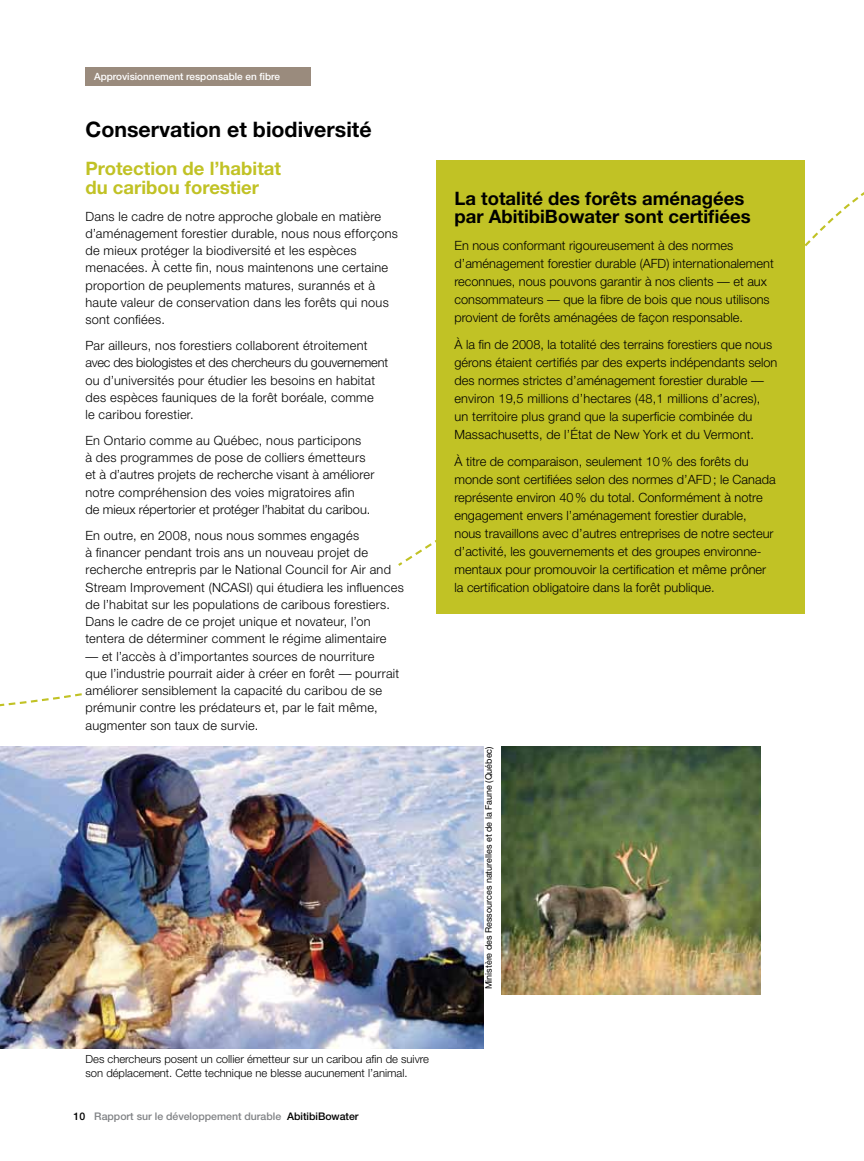
<style>
.page{position:relative;width:864px;height:1161px;background:#fff}
.page>*{position:absolute;margin:0;border:0;box-sizing:border-box;transform-origin:0 0}
.t1{font:700 21.3px "Helvetica Neue";color:#000}
.t2{font:700 18.6px/18.5px "Helvetica Neue";color:#000}
.t3{font:700 18.6px/18.5px "Helvetica Neue";color:#c1c225}
.t4{font:300 12.75px/17.2px "Helvetica Neue";letter-spacing:.01em;color:#000}
.t5{font:300 11.25px/13.5px "Helvetica Neue";color:#000}
.t6{font:500 10.5px "Helvetica Neue";color:#808285}
.t7{font:500 10.05px "Helvetica Neue";color:#fff}
.t8{font:9px "Helvetica Neue";color:#000}
.s1{color:#000}
</style>
<div class="page">
<svg style="left:0;top:693px;width:82px;height:14px"></svg>
<div style="left:436px;top:160px;width:369px;height:454px;background:#c1c225"></div>
<div style="left:86px;top:67px;width:225px;height:18px;background:#9a8b7d"></div>
<img style="left:0;top:746px;width:483px;height:302px">
<img style="left:501px;top:746px;width:259px;height:248px">
<p class="t7" style="left:94px;top:71px;width:188px">Approvisionnement responsable en fibre</p>
<h1 class="t1" style="left:86px;top:116px;width:288px">Conservation et biodiversité</h1>
<h2 class="t3" style="left:86px;top:159px;width:197px">Protection de l’habitat du caribou forestier</h2>
<p class="t4" style="left:86px;top:207px;width:314px">Dans le cadre de notre approche globale en matière d’aménagement forestier durable, nous nous efforçons de mieux protéger la biodiversité et les espèces menacées. À cette fin, nous maintenons une certaine proportion de peuplements matures, surannés et à haute valeur de conservation dans les forêts qui nous sont confiées.</p>
<p class="t4" style="left:86px;top:337px;width:304px">Par ailleurs, nos forestiers collaborent étroitement avec des biologistes et des chercheurs du gouvernement ou d’universités pour étudier les besoins en habitat des espèces fauniques de la forêt boréale, comme<br>le caribou forestier.</p>
<p class="t4" style="left:86px;top:431px;width:290px">En Ontario comme au Québec, nous participons<br>à des programmes de pose de colliers émetteurs et à d’autres projets de recherche visant à améliorer notre compréhension des voies migratoires afin<br>de mieux répertorier et protéger l’habitat du caribou.</p>
<p class="t4" style="left:86px;top:526px;width:320px">En outre, en 2008, nous nous sommes engagés<br>à financer pendant trois ans un nouveau projet de recherche entrepris par le National Council for Air and Stream Improvement (NCASI) qui étudiera les influences de l’habitat sur les populations de caribous forestiers.<br>Dans le cadre de ce projet unique et novateur, l’on tentera de déterminer comment le régime alimentaire</p>
<p class="t4" style="left:86px;top:647px;width:315px">— et l’accès à d’importantes sources de nourriture<br>que l’industrie pourrait aider à créer en forêt — pourrait améliorer sensiblement la capacité du caribou de se prémunir contre les prédateurs et, par le fait même, augmenter son taux de survie.</p>
<h2 class="t2" style="left:455px;top:189px;width:298px">La totalité des forêts aménagées par AbitibiBowater sont certifiées</h2>
<p class="t4" style="left:454px;top:237px;width:321px;line-height:18px">En nous conformant rigoureusement à des normes d’aménagement forestier durable (AFD) internationalement reconnues, nous pouvons garantir à nos clients — et aux consommateurs — que la fibre de bois que nous utilisons provient de forêts aménagées de façon responsable.</p>
<p class="t4" style="left:454px;top:335px;width:324px;line-height:18px">À la fin de 2008, la totalité des terrains forestiers que nous gérons étaient certifiés par des experts indépendants selon des normes strictes d’aménagement forestier durable — environ 19,5 millions d’hectares (48,1 millions d’acres), un territoire plus grand que la superficie combinée du Massachusetts, de l’État de New York et du Vermont.</p>
<p class="t4" style="left:454px;top:452px;width:323px;line-height:18px">À titre de comparaison, seulement 10% des forêts du monde sont certifiées selon des normes d’AFD; le Canada représente environ 40% du total. Conformément à notre engagement envers l’aménagement forestier durable, nous travaillons avec d’autres entreprises de notre secteur d’activité, les gouvernements et des groupes environne&shy;mentaux pour promouvoir la certification et même prôner la certification obligatoire dans la forêt publique.</p>
<p class="t8" style="left:483px;top:989px;width:245px;rotate:-90deg">Ministère des Ressources naturelles et de la Faune (Québec)</p>
<p class="t5" style="left:86px;top:1052px;width:345px">Des chercheurs posent un collier émetteur sur un caribou afin de suivre son déplacement. Cette technique ne blesse aucunement l’animal.</p>
<p class="t6" style="left:74px;top:1110px;width:287px"><span class="s1">10</span> Rapport sur le développement durable <span class="s1">AbitibiBowater</span></p>
</div>
